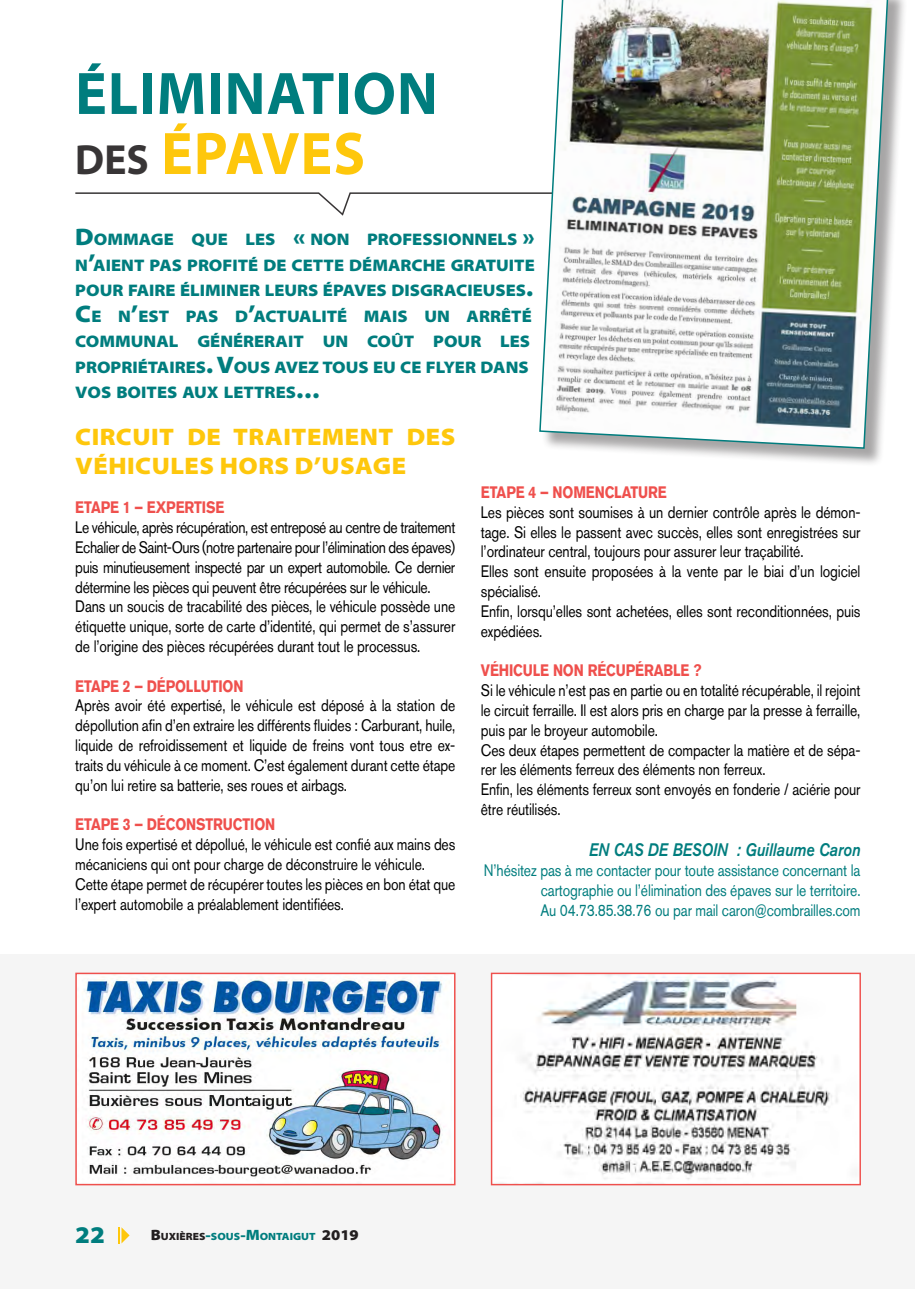
<style>
.page{position:relative;width:915px;height:1289px;background:#fff}
.page>*{position:absolute;margin:0;border:0;box-sizing:border-box;transform-origin:0 0}
.t1{font:700 semi-expanded 60.45px/60px "Myriad Pro";letter-spacing:.02em;color:#007d7e;scale:.9 1}
.t2{font:900 semi-expanded 24px/28.8px "Myriad Pro";letter-spacing:.02em;color:#fec70c}
.t3{font:900 semi-expanded 24px "Myriad Pro";color:#007d7e}
.t4{font:italic 18px "Akzidenz Grotesk BQ Med";color:#007d7e;scale:.84 1}
.t5{font:900 semi-expanded 16.8px/25.5px "Myriad Pro";color:#007d7e}
.t6{font:16.5px/19.8px "Akzidenz Grotesk BQ";letter-spacing:-.01em;color:#000;scale:.84 1}
.t7{font:16.5px/19.8px "Akzidenz Grotesk BQ";letter-spacing:-.03em;color:#000;scale:.84 1}
.t8{font:16.5px/19.8px "Akzidenz Grotesk BQ";letter-spacing:-.01em;color:#007d7e;text-align:justify;scale:.84 1}
.t9{font:700 16.5px "Akzidenz Grotesk BQ";letter-spacing:-.01em;color:#ef504d;scale:.84 1}
.t10{font:900 semi-expanded 10.5px "Myriad Pro";color:#007d7e}
.s1{font-size:42.3px;color:#383536}
.s2{color:#fec70c}
.s3{font-size:24px}
.s4{font-size:15px;color:#231f20}
.s5{color:#231f20}
.s6{font-size:15px}
</style>
<div class="page">
<div style="left:0;top:954px;width:914px;height:334px;background:#f5f5f5"></div>
<svg style="left:75px;top:192px;width:463px;height:24px"></svg>
<div style="left:541px;top:0;width:365px;height:467px;background:#231f20;opacity:.4"></div>
<img style="left:538px;top:0;width:351px;height:449px">
<img style="left:492px;top:974px;width:366px;height:209px">
<div style="left:490px;top:972px;width:370px;height:213px;border:1px solid #ef504d"></div>
<img style="left:86px;top:980px;width:356px;height:197px">
<div style="left:75px;top:972px;width:380px;height:213px;border:2px solid #ef504d"></div>
<svg style="left:118px;top:1227px;width:11px;height:16px"></svg>
<h1 class="t1" style="left:75px;top:64px;width:404px">ÉLIMINATION <span class="s1">des</span> <span class="s2">ÉPAVES</span></h1>
<p class="t5" style="left:75px;top:227px;width:461px"><span class="s3">D</span>OMMAGE QUE LES <span class="s3">«</span> NON PROFESSIONNELS <span class="s3">» </span>N<span class="s3">’</span>AIENT PAS PROFITÉ DE CETTE DÉMARCHE GRATUITE POUR FAIRE ÉLIMINER LEURS ÉPAVES DISGRACIEUSES<span class="s3">.<br>C</span>E N<span class="s3">’</span>EST PAS D<span class="s3">’</span>ACTUALITÉ MAIS UN ARRÊTÉ COMMUNAL GÉNÉRERAIT UN COÛT POUR LES PROPRIÉTAIRES<span class="s3">. V</span>OUS AVEZ TOUS EU CE FLYER DANS VOS BOITES AUX LETTRES<span class="s3">…</span></p>
<h2 class="t2" style="left:75px;top:422px;width:381px">CIRCUIT DE TRAITEMENT DES<br>VÉHICULES HORS D’USAGE</h2>
<p class="t9" style="left:75px;top:498px;width:179px">ETAPE 1 – EXPERTISE</p>
<p class="t7" style="left:75px;top:517px;width:454px">Le véhicule, après récupération, est entreposé au centre de traitement Echalier de Saint-Ours (notre partenaire pour l’élimination des épaves) puis minutieusement inspecté par un expert automobile. Ce dernier détermine les pièces qui peuvent être récupérées sur le véhicule.<br>Dans un soucis de tracabilité des pièces, le véhicule possède une étiquette unique, sorte de carte d’identité, qui permet de s’assurer de l’origine des pièces récupérées durant tout le processus.</p>
<p class="t9" style="left:75px;top:676px;width:202px">ETAPE 2 – DÉPOLLUTION</p>
<p class="t6" style="left:75px;top:695px;width:454px;text-align:justify">Après avoir été expertisé, le véhicule est déposé à la station de dépollution afin d’en extraire les différents fluides : Carburant, huile, liquide de refroidissement et liquide de freins vont tous etre ex&shy;traits du véhicule à ce moment. C’est également durant cette étape qu’on lui retire sa batterie, ses roues et airbags.</p>
<p class="t9" style="left:75px;top:815px;width:239px">ETAPE 3 – DÉCONSTRUCTION</p>
<p class="t6" style="left:75px;top:834px;width:454px">Une fois expertisé et dépollué, le véhicule est confié aux mains des mécaniciens qui ont pour charge de déconstruire le véhicule.<br>Cette étape permet de récupérer toutes les pièces en bon état que l’expert automobile a préalablement identifiées.</p>
<p class="t9" style="left:480px;top:482px;width:223px">ETAPE 4 – NOMENCLATURE</p>
<p class="t6" style="left:480px;top:502px;width:453px">Les pièces sont soumises à un dernier contrôle après le démon&shy;tage. Si elles le passent avec succès, elles sont enregistrées sur l’ordinateur central, toujours pour assurer leur traçabilité.<br>Elles sont ensuite proposées à la vente par le biai d’un logiciel spécialisé.<br>Enfin, lorsqu’elles sont achetées, elles sont reconditionnées, puis expédiées.</p>
<p class="t9" style="left:480px;top:661px;width:264px">VÉHICULE NON RÉCUPÉRABLE ?</p>
<p class="t6" style="left:480px;top:680px;width:453px">Si le véhicule n’est pas en partie ou en totalité récupérable, il rejoint le circuit ferraille. Il est alors pris en charge par la presse à ferraille, puis par le broyeur automobile.<br>Ces deux étapes permettent de compacter la matière et de sépa&shy;rer les éléments ferreux des éléments non ferreux.<br>Enfin, les éléments ferreux sont envoyés en fonderie / aciérie pour être réutilisés.</p>
<p class="t4" style="left:589px;top:839px;width:324px">EN CAS DE BESOIN : Guillaume Caron</p>
<p class="t8" style="left:540px;top:860px;width:382px;text-indent:-56px">N’hésitez pas à me contacter pour toute assistance concernant la cartographie ou l’élimination des épaves sur le territoire.<br>Au 04.73.85.38.76 ou par mail caron@combrailles.com</p>
<h2 class="t3" style="left:75px;top:1221px;width:31px">22</h2>
<p class="t10" style="left:151px;top:1230px;width:209px"><span class="s4">B</span><span class="s5">UXIÈRES</span><span class="s6">-</span>SOUS<span class="s6">-M</span>ONTAIGUT <span class="s4">2019</span></p>
</div>
